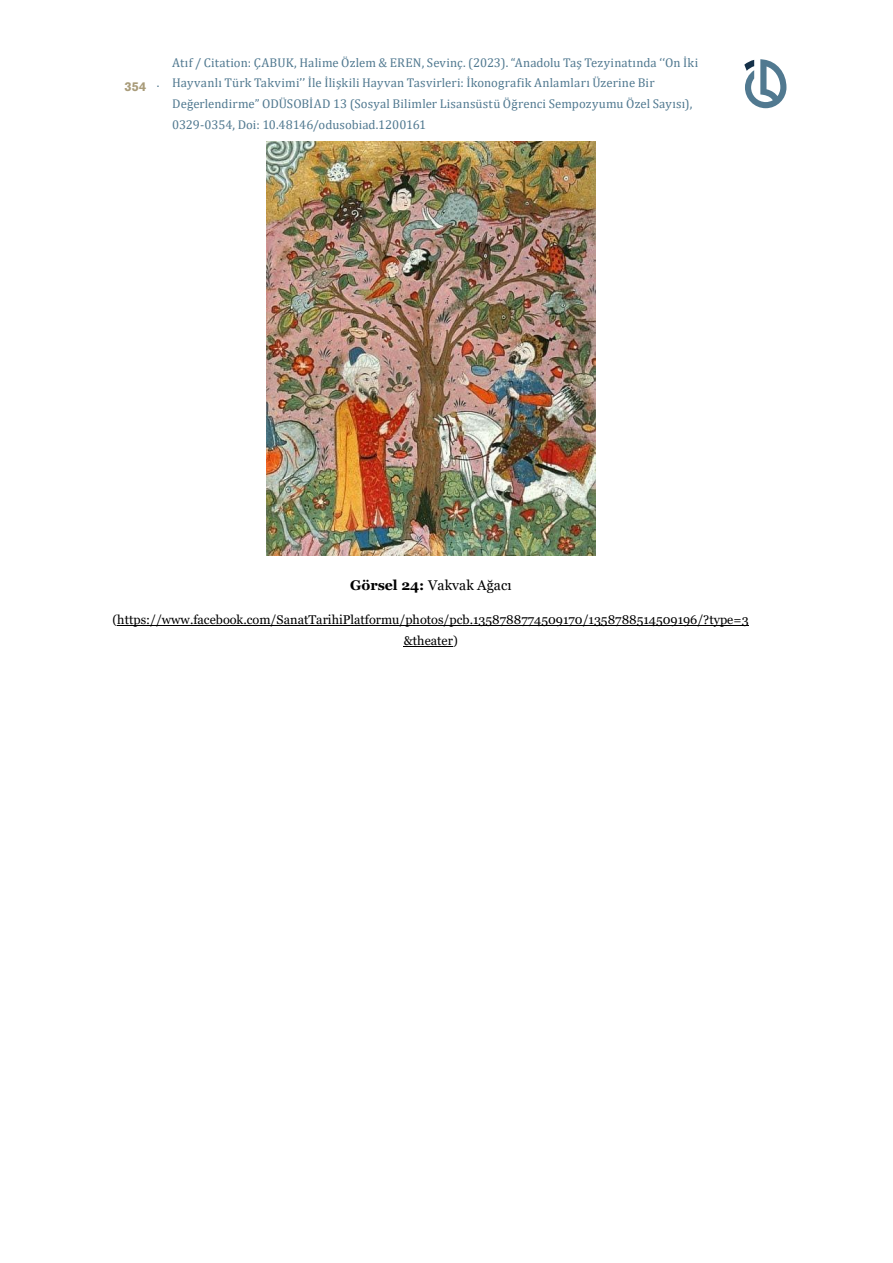
<style>
.page{position:relative;width:893px;height:1263px;background:#fff}
.page>*{position:absolute;margin:0;border:0;box-sizing:border-box;transform-origin:0 0}
.t1{font:14.1px "Georgia";color:#000}
.Odü_Metin__tırnaklı{font:12.75px "Cambria";letter-spacing:.01em;color:#517990}
.t2{font:12.75px/21.6px "Georgia";color:#000;text-align:center}
.Odü_Metin__tırnaklı-2{font:700 12.75px "Akzidenz Grotesk Pro";color:#a99c7a}
.s1{font-weight:700}
</style>
<div class="page">
<svg style="left:744px;top:59px;width:42px;height:49px"></svg>
<hr style="left:117px;top:625px;width:632px;height:1px;background:#000">
<hr style="left:404px;top:647px;width:49px;height:1px;background:#000">
<img style="left:266px;top:141px;width:329px;height:414px">
<p class="Odü_Metin__tırnaklı-2" style="left:124px;top:78px;width:37px">354 <sup>.</sup></p>
<p class="Odü_Metin__tırnaklı" style="left:172px;top:55px;width:528px">Atıf / Citation: ÇABUK, Halime Özlem &amp; EREN, Sevinç. (2023). “Anadolu Taş Tezyinatında ‘‘On İki</p>
<p class="Odü_Metin__tırnaklı" style="left:172px;top:76px;width:484px">Hayvanlı Türk Takvimi’’ İle İlişkili Hayvan Tasvirleri: İkonografik Anlamları Üzerine Bir</p>
<p class="Odü_Metin__tırnaklı" style="left:172px;top:96px;width:522px">Değerlendirme” ODÜSOBİAD 13 (Sosyal Bilimler Lisansüstü Öğrenci Sempozyumu Özel Sayısı),</p>
<p class="Odü_Metin__tırnaklı" style="left:172px;top:117px;width:256px">0329-0354, Doi: 10.48146/odusobiad.1200161</p>
<p class="t1" style="left:350px;top:576px;width:163px"><span class="s1">Görsel 24:</span> Vakvak Ağacı</p>
<p class="t2" style="left:113px;top:609px;width:638px">(https://www.facebook.com/SanatTarihiPlatformu/photos/pcb.1358788774509170/1358788514509196/?type=3 &amp;theater)</p>
</div>
